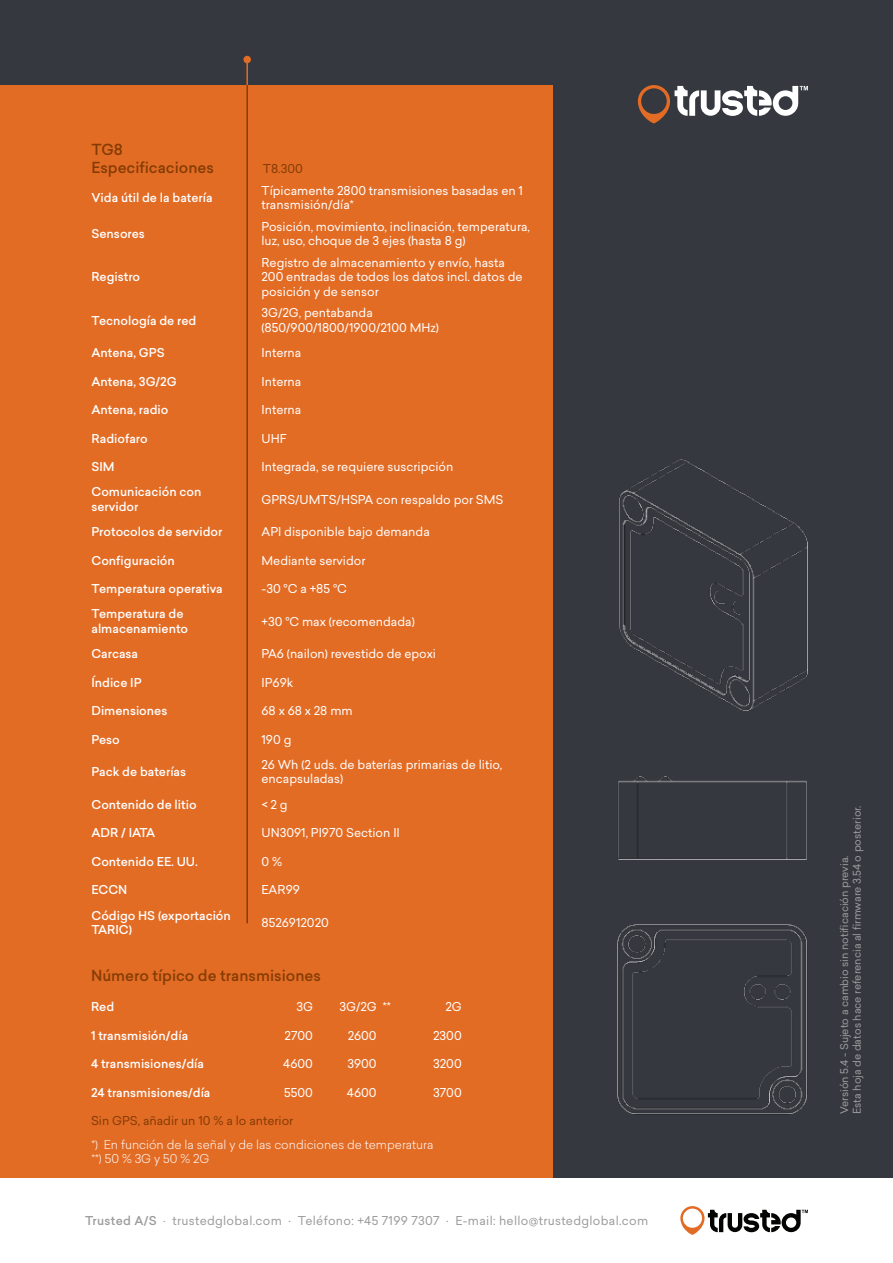
<style>
.page{position:relative;width:893px;height:1263px;background:#fff}
.page>*{position:absolute;margin:0;border:0;box-sizing:border-box;transform-origin:0 0}
.t1{font:500 15px/18px "Sailec";color:#843c04}
.t2{font:12px/14.4px "Sailec";color:#fff}
.t3{font:500 12px/14.4px "Sailec";color:#fff}
.t4{font:12px "Sailec";letter-spacing:.025em;color:#9c9c9e}
.t5{font:300 12px/14.4px "Sailec";color:#fff}
.t6{font:12px "Sailec";color:#843c04}
.t7{font:10.5px/12.6px "Sailec";color:#9c9c9e}
.s1{font-weight:500}
</style>
<div class="page">
<div style="left:0;top:0;width:893px;height:1178px;background:#35383e"></div>
<div style="left:0;top:85px;width:553px;height:1093px;background:#e36c25"></div>
<img style="left:619px;top:459px;width:188px;height:252px">
<img style="left:617px;top:924px;width:190px;height:190px">
<svg style="left:680px;top:1206px;width:128px;height:29px"></svg>
<svg style="left:638px;top:85px;width:170px;height:38px"></svg>
<hr style="left:246px;top:85px;width:2px;height:838px;background:#843c04">
<hr style="left:246px;top:60px;width:2px;height:25px;background:#e36c25">
<div style="left:243px;top:56px;width:8px;height:7px;background:#e36c25;border-radius:50%"></div>
<img style="left:618px;top:777px;width:189px;height:82px">
<p class="t1" style="left:91px;top:141px;width:124px">TG8<br>Especificaciones</p>
<p class="t6" style="left:263px;top:163px;width:41px">T8.300</p>
<p class="t3" style="left:91px;top:190px;width:123px">Vida útil de la batería</p>
<p class="t2" style="left:261px;top:184px;width:263px">Típicamente 2800 transmisiones basadas en 1 transmisión/día*</p>
<p class="t3" style="left:91px;top:227px;width:55px">Sensores</p>
<p class="t2" style="left:261px;top:220px;width:270px">Posición, movimiento, inclinación, temperatura, luz, uso, choque de 3 ejes (hasta 8 g)</p>
<p class="t3" style="left:91px;top:270px;width:50px">Registro</p>
<p class="t2" style="left:261px;top:256px;width:263px">Registro de almacenamiento y envío, hasta<br>200 entradas de todos los datos incl. datos de posición y de sensor</p>
<p class="t3" style="left:91px;top:313px;width:106px">Tecnología de red</p>
<p class="t2" style="left:261px;top:307px;width:179px">3G/2G, pentabanda (850/900/1800/1900/2100 MHz)</p>
<p class="t3" style="left:91px;top:346px;width:75px">Antena, GPS</p>
<p class="t2" style="left:261px;top:347px;width:41px">Interna</p>
<p class="t3" style="left:91px;top:374px;width:87px">Antena, 3G/2G</p>
<p class="t2" style="left:261px;top:375px;width:41px">Interna</p>
<p class="t3" style="left:91px;top:403px;width:79px">Antena, radio</p>
<p class="t2" style="left:261px;top:404px;width:41px">Interna</p>
<p class="t3" style="left:91px;top:431px;width:58px">Radiofaro</p>
<p class="t2" style="left:261px;top:432px;width:27px">UHF</p>
<p class="t3" style="left:91px;top:460px;width:25px">SIM</p>
<p class="t2" style="left:261px;top:461px;width:193px">Integrada, se requiere suscripción</p>
<p class="t3" style="left:91px;top:485px;width:112px">Comunicación con servidor</p>
<p class="t2" style="left:261px;top:493px;width:243px">GPRS/UMTS/HSPA con respaldo por SMS</p>
<p class="t3" style="left:91px;top:525px;width:133px">Protocolos de servidor</p>
<p class="t2" style="left:261px;top:526px;width:170px">API disponible bajo demanda</p>
<p class="t3" style="left:91px;top:553px;width:85px">Configuración</p>
<p class="t2" style="left:261px;top:554px;width:105px">Mediante servidor</p>
<p class="t3" style="left:91px;top:582px;width:133px">Temperatura operativa</p>
<p class="t2" style="left:261px;top:583px;width:87px">-30 °C a +85 °C</p>
<p class="t3" style="left:91px;top:607px;width:98px">Temperatura de almacenamiento</p>
<p class="t2" style="left:261px;top:615px;width:155px">+30 °C max (recomendada)</p>
<p class="t3" style="left:91px;top:647px;width:48px">Carcasa</p>
<p class="t2" style="left:261px;top:648px;width:176px">PA6 (nailon) revestido de epoxi</p>
<p class="t3" style="left:91px;top:675px;width:52px">Índice IP</p>
<p class="t2" style="left:261px;top:676px;width:33px">IP69k</p>
<p class="t3" style="left:91px;top:704px;width:78px">Dimensiones</p>
<p class="t2" style="left:261px;top:705px;width:93px">68 x 68 x 28 mm</p>
<p class="t3" style="left:91px;top:732px;width:30px">Peso</p>
<p class="t2" style="left:261px;top:733px;width:31px">190 g</p>
<p class="t3" style="left:91px;top:765px;width:96px">Pack de baterías</p>
<p class="t2" style="left:261px;top:759px;width:242px">26 Wh (2 uds. de baterías primarias de litio, encapsuladas)</p>
<p class="t3" style="left:91px;top:797px;width:107px">Contenido de litio</p>
<p class="t2" style="left:261px;top:798px;width:28px">&lt; 2 g</p>
<p class="t3" style="left:91px;top:826px;width:65px">ADR / IATA</p>
<p class="t2" style="left:261px;top:827px;width:140px">UN3091, PI970 Section II</p>
<p class="t3" style="left:91px;top:854px;width:108px">Contenido EE. UU.</p>
<p class="t2" style="left:261px;top:855px;width:22px">0 %</p>
<p class="t3" style="left:91px;top:883px;width:37px">ECCN</p>
<p class="t2" style="left:261px;top:884px;width:40px">EAR99</p>
<p class="t3" style="left:91px;top:908px;width:141px">Código HS (exportación<br>TARIC)</p>
<p class="t2" style="left:261px;top:916px;width:69px">8526912020</p>
<p class="t1" style="left:91px;top:967px;width:231px">Número típico de transmisiones</p>
<p class="t3" style="left:91px;top:1000px;width:25px">Red</p>
<p class="t2" style="left:296px;top:1001px;width:18px">3G</p>
<p class="t2" style="left:339px;top:1001px;width:53px">3G/2G **</p>
<p class="t2" style="left:445px;top:1001px;width:18px">2G</p>
<p class="t3" style="left:91px;top:1028px;width:99px">1 transmisión/día</p>
<p class="t2" style="left:285px;top:1029px;width:30px">2700</p>
<p class="t2" style="left:348px;top:1029px;width:30px">2600</p>
<p class="t2" style="left:433px;top:1029px;width:30px">2300</p>
<p class="t3" style="left:91px;top:1057px;width:115px">4 transmisiones/día</p>
<p class="t2" style="left:283px;top:1058px;width:31px">4600</p>
<p class="t2" style="left:347px;top:1058px;width:31px">3900</p>
<p class="t2" style="left:433px;top:1058px;width:30px">3200</p>
<p class="t3" style="left:91px;top:1085px;width:121px">24 transmisiones/día</p>
<p class="t2" style="left:284px;top:1086px;width:30px">5500</p>
<p class="t2" style="left:347px;top:1086px;width:31px">4600</p>
<p class="t2" style="left:433px;top:1086px;width:30px">3700</p>
<p class="t6" style="left:91px;top:1116px;width:204px">Sin GPS, añadir un 10 % a lo anterior</p>
<p class="t5" style="left:91px;top:1138px;width:344px">*) En función de la señal y de las condiciones de temperatura **) 50 % 3G y 50 % 2G</p>
<p class="t4" style="left:85px;top:1215px;width:565px"><span class="s1">Trusted A/S</span> · trustedglobal.com · Teléfono: +45 7199 7307 · E-mail: hello@trustedglobal.com</p>
<p class="t7" style="left:839px;top:1114px;width:310px;rotate:-90deg">Versión 5.4 - Sujeto a cambio sin notificación previa.<br>Esta hoja de datos hace referencia al firmware 3.54 o posterior.</p>
</div>
